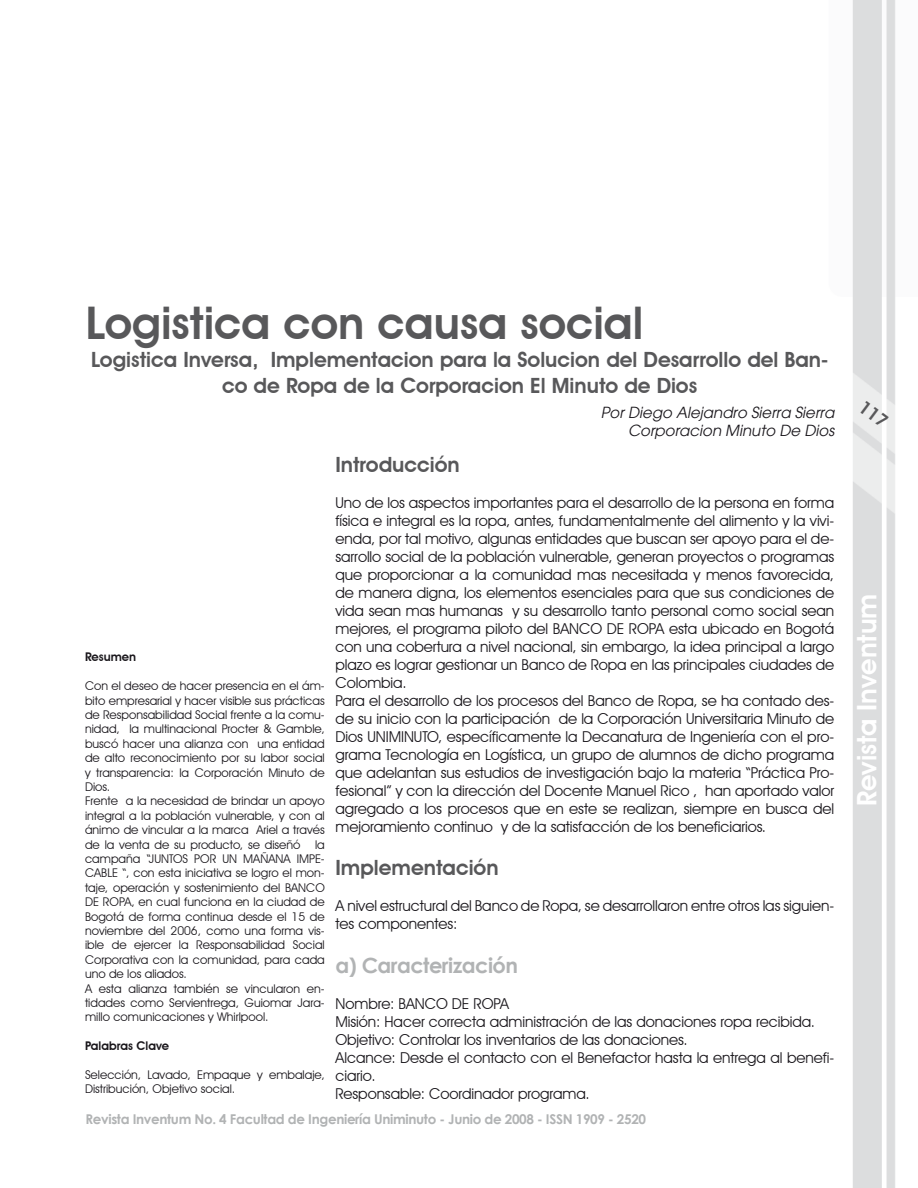
<style>
.page{position:relative;width:918px;height:1188px;background:#fff}
.page>*{position:absolute;margin:0;border:0;box-sizing:border-box;transform-origin:0 0}
.t1{font:600 45px "Avant Garde IT Cby BT";color:#58585a}
.t2{font:600 27px "Avant Garde IT Cby BT";color:#fff}
.t3{font:600 21px/25.2px "Avant Garde IT Cby BT";color:#58585a;text-align:center}
.t4{font:700 21px "Century Gothic";letter-spacing:-.025em;color:#b1b3b4}
.t5{font:15px/18px "Avant Garde IT Cby BT";letter-spacing:-.005em;color:#1a171c}
.t6{font:italic 15px/18px "Avant Garde";color:#1a171c;text-align:right}
.t7{font:700 13.5px "Century Gothic";letter-spacing:-.025em;color:#b1b3b4}
.t8{font:12px/14.4px "Avant Garde IT Cby BT";color:#1a171c}
.t9{font:600 12px "Avant Garde IT Cby BT";color:#1a171c}
</style>
<div class="page">
<img style="left:852px;top:0;width:44px;height:1188px">
<svg style="left:859px;top:401px;width:30px;height:27px"></svg>
<h1 class="t1" style="left:86px;top:296px;width:559px">Logistica con causa social</h1>
<h3 class="t3" style="left:91px;top:347px;width:739px">Logistica Inversa, Implementacion para la Solucion del Desarrollo del Ban&shy;co de Ropa de la Corporacion El Minuto de Dios</h3>
<p class="t9" style="left:85px;top:650px;width:53px">Resumen</p>
<p class="t8" style="left:85px;top:679px;width:241px">Con el deseo de hacer presencia en el ám&shy;bito empresarial y hacer visible sus prácticas de Responsabilidad Social frente a la comu&shy;nidad, la multinacional Procter &amp; Gamble, buscó hacer una alianza con una entidad de alto reconocimiento por su labor social y transparencia: la Corporación Minuto de Dios.<br>Frente a la necesidad de brindar un apoyo integral a la población vulnerable, y con al ánimo de vincular a la marca Ariel a través de la venta de su producto, se diseñó la campaña “JUNTOS POR UN MAÑANA IMPE-CABLE “, con esta iniciativa se logro el mon&shy;taje, operación y sostenimiento del BANCO DE ROPA, en cual funciona en la ciudad de Bogotá de forma continua desde el 15 de noviembre del 2006, como una forma vis&shy;ible de ejercer la Responsabilidad Social Corporativa con la comunidad, para cada uno de los aliados.<br>A esta alianza también se vincularon en&shy;tidades como Servientrega, Guiomar Jara&shy;millo comunicaciones y Whirlpool.</p>
<p class="t9" style="left:85px;top:1039px;width:86px">Palabras Clave</p>
<p class="t8" style="left:85px;top:1067px;width:241px">Selección, Lavado, Empaque y embalaje,<br>Distribución, Objetivo social.</p>
<p class="t6" style="left:601px;top:403px;width:235px">Por Diego Alejandro Sierra Sierra<br>Corporacion Minuto De Dios</p>
<h3 class="t3" style="left:336px;top:452px;width:126px">Introducción</h3>
<p class="t5" style="left:336px;top:494px;width:500px">Uno de los aspectos importantes para el desarrollo de la persona en forma física e integral es la ropa, antes, fundamentalmente del alimento y la vivi&shy;enda, por tal motivo, algunas entidades que buscan ser apoyo para el de&shy;sarrollo social de la población vulnerable, generan proyectos o programas que proporcionar a la comunidad mas necesitada y menos favorecida, de manera digna, los elementos esenciales para que sus condiciones de vida sean mas humanas y su desarrollo tanto personal como social sean mejores, el programa piloto del BANCO DE ROPA esta ubicado en Bogotá con una cobertura a nivel nacional, sin embargo, la idea principal a largo plazo es lograr gestionar un Banco de Ropa en las principales ciudades de Colombia.<br>Para el desarrollo de los procesos del Banco de Ropa, se ha contado des&shy;de su inicio con la participación de la Corporación Universitaria Minuto de Dios UNIMINUTO, específicamente la Decanatura de Ingeniería con el pro&shy;grama Tecnología en Logística, un grupo de alumnos de dicho programa que adelantan sus estudios de investigación bajo la materia “Práctica Pro&shy;fesional” y con la dirección del Docente Manuel Rico , han aportado valor agregado a los procesos que en este se realizan, siempre en busca del mejoramiento continuo y de la satisfacción de los beneficiarios.</p>
<h3 class="t3" style="left:336px;top:855px;width:165px">Implementación</h3>
<p class="t5" style="left:336px;top:897px;width:500px">A nivel estructural del Banco de Ropa, se desarrollaron entre otros las siguien&shy;tes componentes:</p>
<h3 class="t4" style="left:336px;top:949px;width:184px">a) Caracterización</h3>
<p class="t5" style="left:336px;top:994px;width:500px">Nombre: BANCO DE ROPA<br>Misión: Hacer correcta administración de las donaciones ropa recibida.<br>Objetivo: Controlar los inventarios de las donaciones.<br>Alcance: Desde el contacto con el Benefactor hasta la entrega al benefi&shy;ciario.<br>Responsable: Coordinador programa.</p>
<p class="t7" style="left:85px;top:1109px;width:562px">Revista Inventum No. 4 Facultad de Ingeniería Uniminuto - Junio de 2008 - ISSN 1909 - 2520</p>
<h2 class="t2" style="left:851px;top:806px;width:214px;rotate:-90deg">Revista Inventum</h2>
</div>
